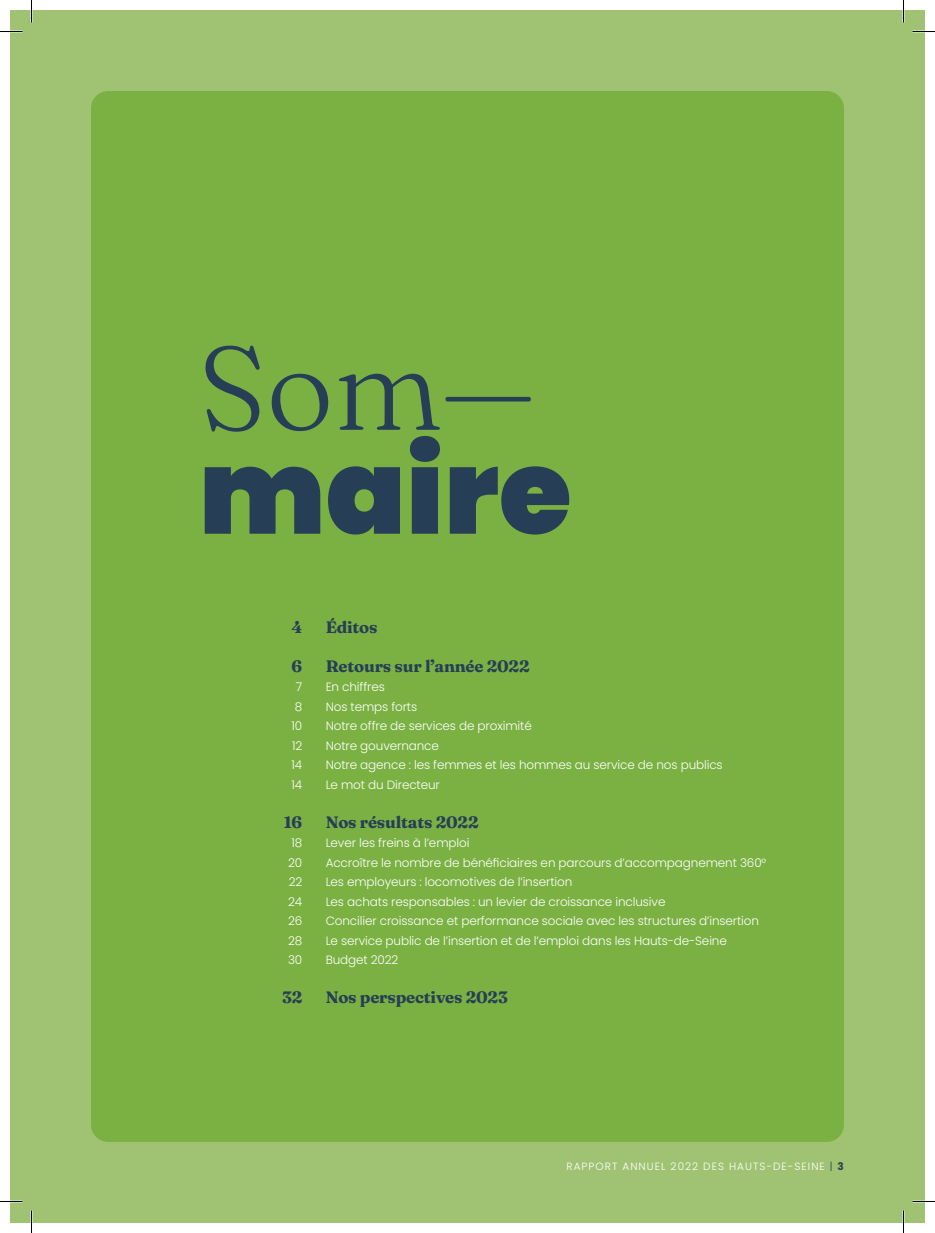
<style>
.page{position:relative;width:935px;height:1233px;background:#fff}
.page>*{position:absolute;margin:0;border:0;box-sizing:border-box;transform-origin:0 0}
.t1{font:900 117.9px "Poppins";color:#273e57}
.t2{font:300 117.9px "Fraunces 9 pt";color:#273e57}
.t3{font:700 16.5px "Fraunces 9 pt";letter-spacing:-.01em;color:#273e57}
.t4{font:300 12px/19.5px "Poppins";letter-spacing:-.01em;color:#fff}
.t5{font:300 10.5px "Poppins";letter-spacing:.1em;color:#fff}
.s1{color:#273e57}
.s2{font-weight:700;color:#273e57}
</style>
<div class="page">
<div style="left:10px;top:10px;width:914px;height:1212px;background:#a0c373"></div>
<div style="left:91px;top:91px;width:753px;height:1050px;background:#7ab142;border-radius:17px"></div>
<hr style="left:0;top:1200px;width:22px;height:2px;background:#fff">
<hr style="left:912px;top:1200px;width:23px;height:2px;background:#fff">
<hr style="left:902px;top:0;width:2px;height:23px;background:#fff">
<hr style="left:902px;top:1210px;width:2px;height:22px;background:#fff">
<svg style="left:0;top:31px;width:22px;height:1px"></svg>
<svg style="left:912px;top:31px;width:23px;height:1px"></svg>
<svg style="left:0;top:1201px;width:22px;height:1px"></svg>
<svg style="left:912px;top:1201px;width:23px;height:1px"></svg>
<svg style="left:31px;top:0;width:1px;height:23px"></svg>
<svg style="left:31px;top:1210px;width:1px;height:22px"></svg>
<svg style="left:903px;top:0;width:1px;height:23px"></svg>
<svg style="left:903px;top:1210px;width:1px;height:22px"></svg>
<h1 class="t2" style="left:199px;top:296px;width:338px">Som—</h1>
<h1 class="t1" style="left:199px;top:424px;width:374px">maire</h1>
<h2 class="t3" style="left:291px;top:614px;width:12px">4</h2>
<h2 class="t3" style="left:292px;top:653px;width:12px">6</h2>
<p class="t4" style="left:291px;top:677px;width:12px;text-align:center">7<br>8<br>10<br>12<br>14<br>14</p>
<h2 class="t3" style="left:284px;top:809px;width:20px">16</h2>
<p class="t4" style="left:288px;top:833px;width:16px;text-align:justify">18<br>20<br>22<br>24<br>26<br>28<br>30</p>
<h2 class="t3" style="left:282px;top:984px;width:22px">32</h2>
<h2 class="t3" style="left:326px;top:614px;width:53px">Éditos</h2>
<h2 class="t3" style="left:326px;top:653px;width:205px">Retours sur l’année 2022</h2>
<p class="t4" style="left:326px;top:677px;width:398px">En chiffres<br>Nos temps forts<br>Notre offre de services de proximité<br>Notre gouvernance<br>Notre agence : les femmes et les hommes au service de nos publics<br>Le mot du Directeur</p>
<h2 class="t3" style="left:326px;top:809px;width:154px">Nos résultats 2022</h2>
<p class="t4" style="left:326px;top:833px;width:442px">Lever les freins à l’emploi<br>Accroître le nombre de bénéficiaires en parcours d’accompagnement 360° Les employeurs : locomotives de l’insertion<br>Les achats responsables : un levier de croissance inclusive<br>Concilier croissance et performance sociale avec les structures d’insertion Le service public de l’insertion et de l’emploi dans les Hauts-de-Seine Budget 2022</p>
<h2 class="t3" style="left:326px;top:984px;width:184px">Nos perspectives 2023</h2>
<p class="t5" style="left:566px;top:1160px;width:279px">RAPPORT ANNUEL 2022 DES HAUTS-DE-SEINE <span class="s1">|</span> <span class="s2">3</span></p>
</div>
